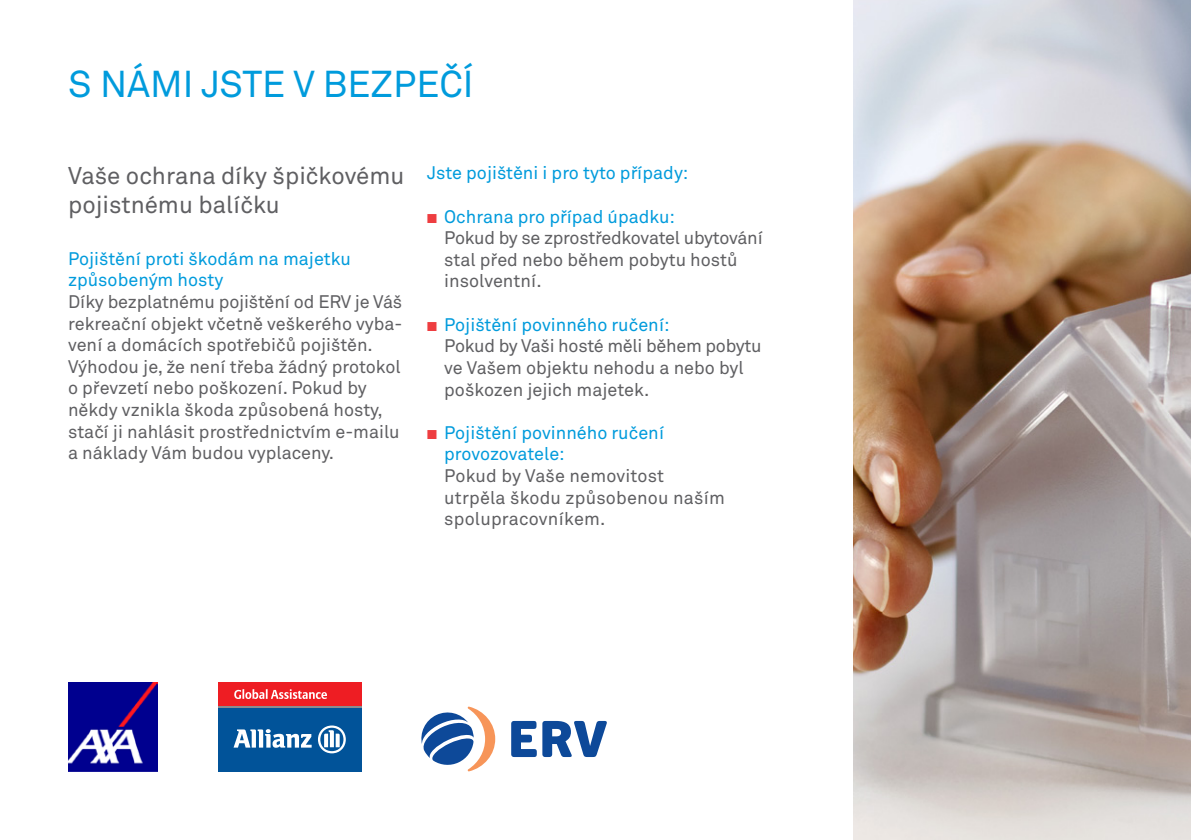
<style>
.page{position:relative;width:1191px;height:840px;background:#fff}
.page>*{position:absolute;margin:0;border:0;box-sizing:border-box;transform-origin:0 0}
.t1{font:37px "Akkurat Pro";color:#009bdc}
.t2{font:24px/28.8px "Akkurat Pro";color:#5f5f62}
.t3{font:18px/21.6px "Akkurat Pro";color:#5f5f62}
.t4{font:18px/21.6px "Akkurat Pro";color:#009bdc}
.s1{color:#ee3d40}
.s2{color:#009bdc}
</style>
<div class="page">
<img style="left:68px;top:682px;width:90px;height:89px">
<div style="left:218px;top:681px;width:143px;height:90px;background:linear-gradient(to right,#ee1d23,#ee1d23)"></div>
<div style="left:218px;top:681px;width:143px;height:24px;background:#ee1d23"></div>
<div style="left:218px;top:707px;width:143px;height:64px;background:#015399"></div>
<svg style="left:233px;top:729px;width:79px;height:18px"></svg>
<svg style="left:318px;top:725px;width:28px;height:28px"></svg>
<svg style="left:234px;top:689px;width:93px;height:9px"></svg>
<svg style="left:511px;top:720px;width:96px;height:36px"></svg>
<svg style="left:421px;top:706px;width:74px;height:65px"></svg>
<img style="left:853px;top:0;width:338px;height:839px">
<h1 class="t1" style="left:68px;top:63px;width:407px">S NÁMI JSTE V BEZPEČÍ</h1>
<h2 class="t2" style="left:68px;top:162px;width:338px">Vaše ochrana díky špičkovému pojistnému balíčku</h2>
<p class="t4" style="left:68px;top:248px;width:284px">Pojištění proti škodám na majetku způsobeným hosty</p>
<p class="t3" style="left:68px;top:291px;width:336px">Díky bezplatnému pojištění od ERV je Váš rekreační objekt včetně veškerého vyba&shy;vení a domácích spotřebičů pojištěn.<br>Výhodou je, že není třeba žádný protokol o převzetí nebo poškození. Pokud by někdy vznikla škoda způsobená hosty, stačí ji nahlásit prostřednictvím e-mailu a náklady Vám budou vyplaceny.</p>
<p class="t4" style="left:427px;top:163px;width:263px">Jste pojištěni i pro tyto případy:</p>
<p class="t3" style="left:444px;top:206px;width:320px;text-indent:-17px"><span class="s1">■</span> <span class="s2">Ochrana pro případ úpadku:<br></span>Pokud by se zprostředkovatel ubytování stal před nebo během pobytu hostů insolventní.</p>
<p class="t3" style="left:444px;top:314px;width:319px;text-indent:-17px"><span class="s1">■</span> <span class="s2">Pojištění povinného ručení:<br></span>Pokud by Vaši hosté měli během pobytu ve Vašem objektu nehodu a nebo byl poškozen jejich majetek.</p>
<p class="t4" style="left:444px;top:422px;width:221px;text-indent:-17px"><span class="s1">■</span> Pojištění povinného ručení provozovatele:</p>
<p class="t3" style="left:444px;top:465px;width:282px">Pokud by Vaše nemovitost utrpěla škodu způsobenou naším spolupracovníkem.</p>
</div>
